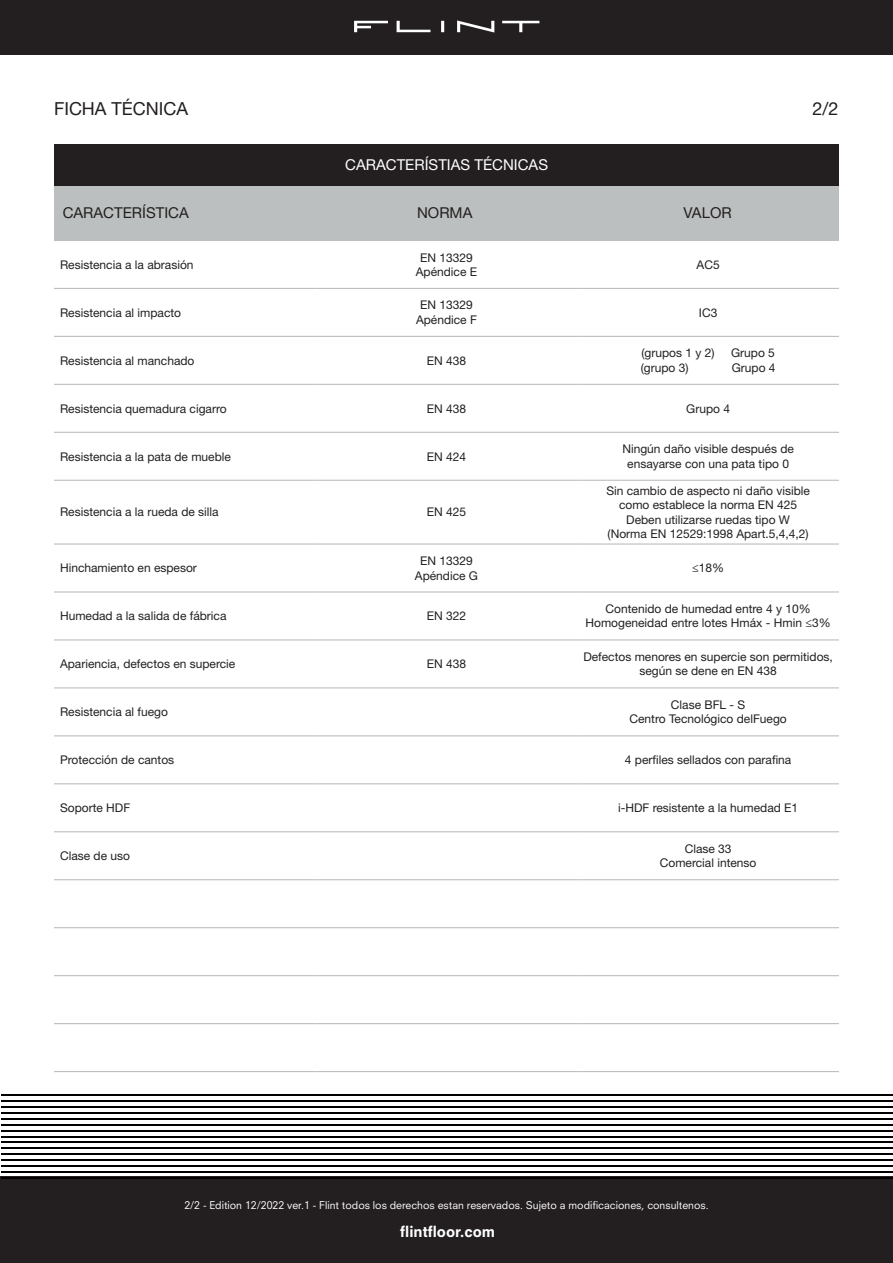
<style>
.page{position:relative;width:893px;height:1263px;background:#fff}
.page>*{position:absolute;margin:0;border:0;box-sizing:border-box;transform-origin:0 0}
.t1{font:18px "Helvetica Neue LT Std";color:#231f20}
.t2{font:15px "Helvetica Neue LT Std";color:#231f20}
.t3{font:15px "Helvetica Neue LT Std";color:#fff}
.t4{font:800 15px "Neuzeit SLT Std";color:#fff}
.t5{font:12px/14.4px "Helvetica Neue LT Std";color:#231f20;text-align:center}
.t6{font:10.5px "Neuzeit SLT Std";color:#fff}
</style>
<div class="page">
<div style="left:0;top:1176px;width:893px;height:87px;background:#231f20"></div>
<div style="left:0;top:0;width:893px;height:54px;background:#231f20"></div>
<img style="left:354px;top:20px;width:186px;height:13px">
<hr style="left:1px;top:1094px;width:892px;height:2px;background:#000">
<hr style="left:1px;top:1100px;width:892px;height:2px;background:#000">
<hr style="left:1px;top:1106px;width:892px;height:2px;background:#000">
<hr style="left:1px;top:1112px;width:892px;height:2px;background:#000">
<hr style="left:1px;top:1118px;width:892px;height:2px;background:#000">
<hr style="left:1px;top:1124px;width:892px;height:2px;background:#000">
<hr style="left:1px;top:1130px;width:892px;height:2px;background:#000">
<hr style="left:1px;top:1135px;width:892px;height:2px;background:#000">
<hr style="left:1px;top:1141px;width:892px;height:2px;background:#000">
<hr style="left:1px;top:1147px;width:892px;height:2px;background:#000">
<hr style="left:1px;top:1153px;width:892px;height:2px;background:#000">
<hr style="left:1px;top:1159px;width:892px;height:2px;background:#000">
<hr style="left:1px;top:1165px;width:892px;height:2px;background:#000">
<hr style="left:1px;top:1171px;width:892px;height:2px;background:#000">
<hr style="left:1px;top:1177px;width:892px;height:2px;background:#000">
<div style="left:54px;top:186px;width:785px;height:54px;background:#bcbfbf"></div>
<div style="left:54px;top:145px;width:785px;height:41px;background:#231f20"></div>
<hr style="left:54px;top:288px;width:262px;height:1px;background:#bcbfbf">
<hr style="left:316px;top:288px;width:261px;height:1px;background:#bcbfbf">
<hr style="left:577px;top:288px;width:262px;height:1px;background:#bcbfbf">
<hr style="left:54px;top:336px;width:262px;height:1px;background:#bcbfbf">
<hr style="left:316px;top:336px;width:261px;height:1px;background:#bcbfbf">
<hr style="left:577px;top:336px;width:262px;height:1px;background:#bcbfbf">
<hr style="left:54px;top:384px;width:262px;height:1px;background:#bcbfbf">
<hr style="left:316px;top:384px;width:261px;height:1px;background:#bcbfbf">
<hr style="left:577px;top:384px;width:262px;height:1px;background:#bcbfbf">
<hr style="left:54px;top:432px;width:262px;height:1px;background:#bcbfbf">
<hr style="left:316px;top:432px;width:261px;height:1px;background:#bcbfbf">
<hr style="left:577px;top:432px;width:262px;height:1px;background:#bcbfbf">
<hr style="left:54px;top:480px;width:262px;height:1px;background:#bcbfbf">
<hr style="left:316px;top:480px;width:261px;height:1px;background:#bcbfbf">
<hr style="left:577px;top:480px;width:262px;height:1px;background:#bcbfbf">
<hr style="left:54px;top:543px;width:262px;height:2px;background:#bcbfbf">
<hr style="left:316px;top:543px;width:261px;height:2px;background:#bcbfbf">
<hr style="left:577px;top:543px;width:262px;height:2px;background:#bcbfbf">
<hr style="left:54px;top:591px;width:262px;height:1px;background:#bcbfbf">
<hr style="left:316px;top:591px;width:261px;height:1px;background:#bcbfbf">
<hr style="left:577px;top:591px;width:262px;height:1px;background:#bcbfbf">
<hr style="left:54px;top:639px;width:262px;height:1px;background:#bcbfbf">
<hr style="left:316px;top:639px;width:261px;height:1px;background:#bcbfbf">
<hr style="left:577px;top:639px;width:262px;height:1px;background:#bcbfbf">
<hr style="left:54px;top:687px;width:262px;height:1px;background:#bcbfbf">
<hr style="left:316px;top:687px;width:261px;height:1px;background:#bcbfbf">
<hr style="left:577px;top:687px;width:262px;height:1px;background:#bcbfbf">
<hr style="left:54px;top:735px;width:262px;height:1px;background:#bcbfbf">
<hr style="left:316px;top:735px;width:261px;height:1px;background:#bcbfbf">
<hr style="left:577px;top:735px;width:262px;height:1px;background:#bcbfbf">
<hr style="left:54px;top:783px;width:262px;height:1px;background:#bcbfbf">
<hr style="left:316px;top:783px;width:261px;height:1px;background:#bcbfbf">
<hr style="left:577px;top:783px;width:262px;height:1px;background:#bcbfbf">
<hr style="left:54px;top:831px;width:262px;height:1px;background:#bcbfbf">
<hr style="left:316px;top:831px;width:261px;height:1px;background:#bcbfbf">
<hr style="left:577px;top:831px;width:262px;height:1px;background:#bcbfbf">
<hr style="left:54px;top:879px;width:262px;height:1px;background:#bcbfbf">
<hr style="left:316px;top:879px;width:261px;height:1px;background:#bcbfbf">
<hr style="left:577px;top:879px;width:262px;height:1px;background:#bcbfbf">
<hr style="left:54px;top:927px;width:262px;height:1px;background:#bcbfbf">
<hr style="left:316px;top:927px;width:261px;height:1px;background:#bcbfbf">
<hr style="left:577px;top:927px;width:262px;height:1px;background:#bcbfbf">
<hr style="left:54px;top:975px;width:262px;height:1px;background:#bcbfbf">
<hr style="left:316px;top:975px;width:261px;height:1px;background:#bcbfbf">
<hr style="left:577px;top:975px;width:262px;height:1px;background:#bcbfbf">
<hr style="left:54px;top:1023px;width:262px;height:1px;background:#bcbfbf">
<hr style="left:316px;top:1023px;width:261px;height:1px;background:#bcbfbf">
<hr style="left:577px;top:1023px;width:262px;height:1px;background:#bcbfbf">
<hr style="left:54px;top:1071px;width:262px;height:1px;background:#bcbfbf">
<hr style="left:316px;top:1071px;width:261px;height:1px;background:#bcbfbf">
<hr style="left:577px;top:1071px;width:262px;height:1px;background:#bcbfbf">
<p class="t1" style="left:54px;top:97px;width:136px">FICHA TÉCNICA</p>
<p class="t1" style="left:812px;top:97px;width:28px">2/2</p>
<p class="t3" style="left:345px;top:155px;width:204px">CARACTERÍSTIAS TÉCNICAS</p>
<p class="t2" style="left:63px;top:204px;width:128px">CARACTERÍSTICA</p>
<p class="t2" style="left:417px;top:203px;width:57px">NORMA</p>
<p class="t2" style="left:683px;top:203px;width:50px">VALOR</p>
<p class="t5" style="left:60px;top:257px;width:135px">Resistencia a la abrasión</p>
<p class="t5" style="left:60px;top:305px;width:123px">Resistencia al impacto</p>
<p class="t5" style="left:420px;top:250px;width:54px">EN 13329</p>
<p class="t5" style="left:416px;top:264px;width:63px">Apéndice E</p>
<p class="t5" style="left:420px;top:298px;width:54px">EN 13329</p>
<p class="t5" style="left:416px;top:312px;width:62px">Apéndice F</p>
<p class="t5" style="left:60px;top:353px;width:136px">Resistencia al manchado</p>
<p class="t5" style="left:427px;top:353px;width:41px">EN 438</p>
<p class="t5" style="left:697px;top:257px;width:25px">AC5</p>
<p class="t5" style="left:699px;top:305px;width:20px">IC3</p>
<p class="t5" style="left:641px;top:346px;width:75px">(grupos 1 y 2)</p>
<p class="t5" style="left:731px;top:346px;width:45px">Grupo 5</p>
<p class="t5" style="left:641px;top:360px;width:49px">(grupo 3)</p>
<p class="t5" style="left:732px;top:360px;width:45px">Grupo 4</p>
<p class="t5" style="left:60px;top:401px;width:168px">Resistencia quemadura cigarro</p>
<p class="t5" style="left:427px;top:401px;width:41px">EN 438</p>
<p class="t5" style="left:686px;top:401px;width:45px">Grupo 4</p>
<p class="t5" style="left:60px;top:449px;width:172px">Resistencia a la pata de mueble</p>
<p class="t5" style="left:427px;top:449px;width:41px">EN 424</p>
<p class="t5" style="left:622px;top:442px;width:173px">Ningún daño visible después de</p>
<p class="t5" style="left:627px;top:456px;width:163px">ensayarse con una pata tipo 0</p>
<p class="t5" style="left:60px;top:505px;width:160px">Resistencia a la rueda de silla</p>
<p class="t5" style="left:427px;top:505px;width:41px">EN 425</p>
<p class="t5" style="left:60px;top:561px;width:138px">Hinchamiento en espesor</p>
<p class="t5" style="left:420px;top:553px;width:54px">EN 13329</p>
<p class="t5" style="left:415px;top:568px;width:65px">Apéndice G</p>
<p class="t5" style="left:60px;top:609px;width:168px">Humedad a la salida de fábrica</p>
<p class="t5" style="left:427px;top:609px;width:41px">EN 322</p>
<p class="t5" style="left:606px;top:483px;width:205px">Sin cambio de aspecto ni daño visible</p>
<p class="t5" style="left:619px;top:498px;width:180px">como establece la norma EN 425</p>
<p class="t5" style="left:626px;top:512px;width:165px">Deben utilizarse ruedas tipo W</p>
<p class="t5" style="left:608px;top:526px;width:202px">(Norma EN 12529:1998 Apart.5,4,4,2)</p>
<p class="t5" style="left:692px;top:561px;width:34px">≤18%</p>
<p class="t5" style="left:605px;top:601px;width:207px">Contenido de humedad entre 4 y 10%</p>
<p class="t5" style="left:585px;top:616px;width:247px">Homogeneidad entre lotes Hmáx - Hmin ≤3%</p>
<p class="t5" style="left:60px;top:657px;width:177px">Apariencia, defectos en supercie</p>
<p class="t5" style="left:427px;top:657px;width:41px">EN 438</p>
<p class="t5" style="left:583px;top:649px;width:251px">Defectos menores en supercie son permitidos, según se dene en EN 438</p>
<p class="t5" style="left:60px;top:704px;width:110px">Resistencia al fuego</p>
<p class="t5" style="left:671px;top:697px;width:76px">Clase BFL - S</p>
<p class="t5" style="left:629px;top:712px;width:159px">Centro Tecnológico delFuego</p>
<p class="t5" style="left:60px;top:752px;width:116px">Protección de cantos</p>
<p class="t5" style="left:625px;top:752px;width:168px">4 perfiles sellados con parafina</p>
<p class="t5" style="left:60px;top:800px;width:72px">Soporte HDF</p>
<p class="t5" style="left:618px;top:800px;width:182px">i-HDF resistente a la humedad E1</p>
<p class="t5" style="left:60px;top:848px;width:72px">Clase de uso</p>
<p class="t5" style="left:685px;top:841px;width:48px">Clase 33</p>
<p class="t5" style="left:660px;top:856px;width:98px">Comercial intenso</p>
<p class="t6" style="left:184px;top:1199px;width:526px">2/2 - Edition 12/2022 ver.1 - Flint todos los derechos estan reservados. Sujeto a modificaciones, consultenos.</p>
<p class="t4" style="left:400px;top:1223px;width:96px">flintfloor.com</p>
</div>
